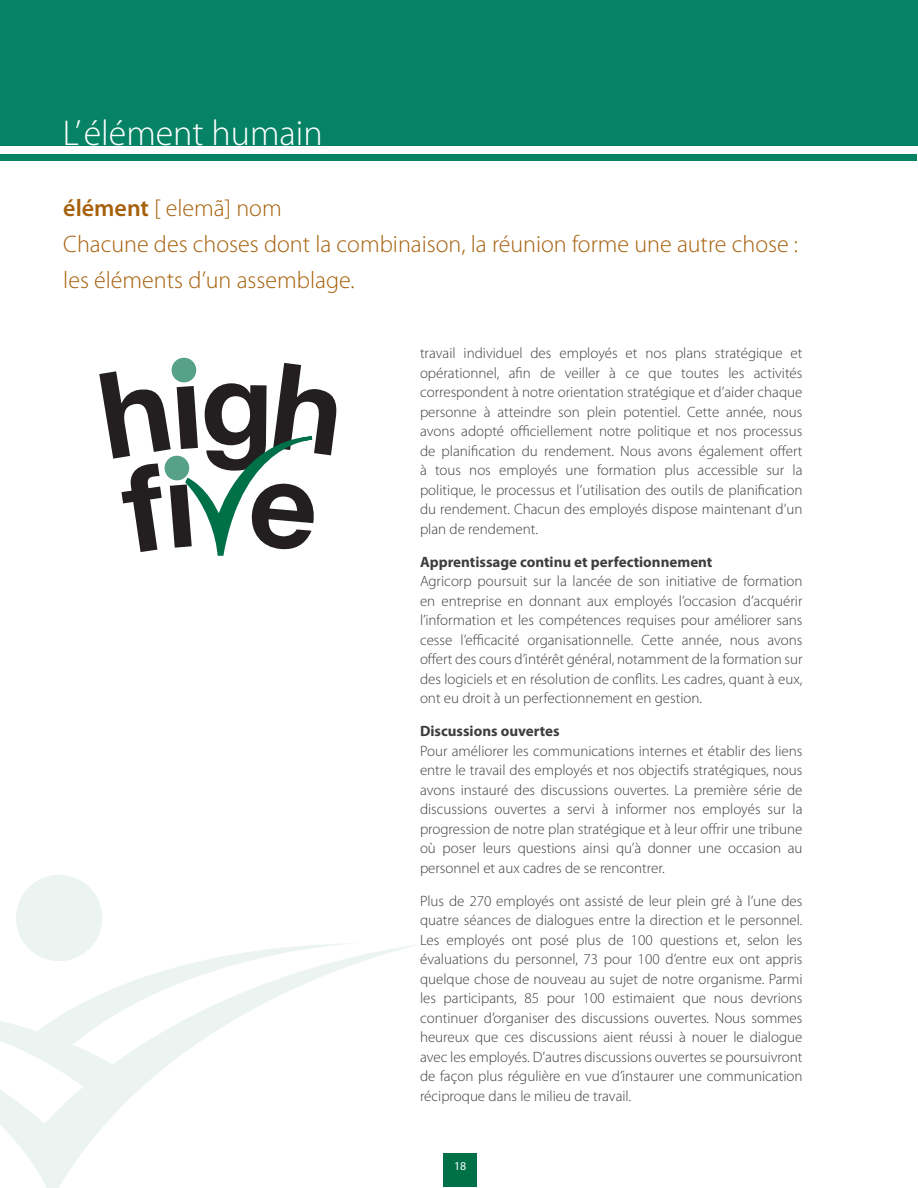
<style>
.page{position:relative;width:918px;height:1188px;background:#fff}
.page>*{position:absolute;margin:0;border:0;box-sizing:border-box;transform-origin:0 0}
.t1{font:300 36px "Myriad Pro";color:#fff}
.t2{font:300 24px/36px "Myriad Pro";color:#a6600b}
.body_copy{font:300 15px/19.5px "Myriad Pro";color:#3e3e3f;text-align:justify}
.t3{font:700 15px "Myriad Pro";color:#3e3e3f}
.t4{font:12px "Myriad Pro";color:#fff}
.s1{font-weight:600}
</style>
<div class="page">
<svg style="left:0;top:944px;width:419px;height:244px"></svg>
<svg style="left:0;top:875px;width:361px;height:228px"></svg>
<div style="left:0;top:0;width:918px;height:145px;background:#058364"></div>
<div style="left:1px;top:154px;width:916px;height:7px;background:#058364"></div>
<div style="left:443px;top:1154px;width:34px;height:33px;background:#007049"></div>
<div style="left:172px;top:358px;width:24px;height:24px;background:#58a189;border-radius:50%"></div>
<svg style="left:99px;top:362px;width:238px;height:194px"></svg>
<div style="left:165px;top:456px;width:24px;height:24px;background:#58a189;border-radius:50%"></div>
<p class="t1" style="left:63px;top:113px;width:261px">L’ élément humain</p>
<p class="t2" style="left:63px;top:191px;width:220px"><span class="s1">élément</span> [ elemã] nom</p>
<p class="t2" style="left:63px;top:227px;width:736px">Chacune des choses dont la combinaison, la réunion forme une autre chose : les éléments d’un assemblage.</p>
<p class="body_copy" style="left:420px;top:344px;width:384px">travail individuel des employés et nos plans stratégique et opérationnel, afin de veiller à ce que toutes les activités correspondent à notre orientation stratégique et d’aider chaque personne à atteindre son plein potentiel. Cette année, nous avons adopté officiellement notre politique et nos processus de planification du rendement. Nous avons également offert à tous nos employés une formation plus accessible sur la politique, le processus et l’utilisation des outils de planification du rendement. Chacun des employés dispose maintenant d’un plan de rendement.</p>
<p class="t3" style="left:420px;top:552px;width:294px">Apprentissage continu et perfectionnement</p>
<p class="body_copy" style="left:420px;top:572px;width:384px">Agricorp poursuit sur la lancée de son initiative de formation en entreprise en donnant aux employés l’occasion d’acquérir l’information et les compétences requises pour améliorer sans cesse l’efficacité organisationnelle. Cette année, nous avons offert des cours d’intérêt général, notamment de la formation sur des logiciels et en résolution de conflits. Les cadres, quant à eux, ont eu droit à un perfectionnement en gestion.</p>
<p class="t3" style="left:420px;top:721px;width:141px">Discussions ouvertes</p>
<p class="body_copy" style="left:420px;top:741px;width:384px">Pour améliorer les communications internes et établir des liens entre le travail des employés et nos objectifs stratégiques, nous avons instauré des discussions ouvertes. La première série de discussions ouvertes a servi à informer nos employés sur la progression de notre plan stratégique et à leur offrir une tribune où poser leurs questions ainsi qu’à donner une occasion au personnel et aux cadres de se rencontrer.</p>
<p class="body_copy" style="left:420px;top:891px;width:384px">Plus de 270 employés ont assisté de leur plein gré à l’une des quatre séances de dialogues entre la direction et le personnel.<br>Les employés ont posé plus de 100 questions et, selon les évaluations du personnel, 73 pour 100 d’entre eux ont appris quelque chose de nouveau au sujet de notre organisme. Parmi les participants, 85 pour 100 estimaient que nous devrions continuer d’organiser des discussions ouvertes. Nous sommes heureux que ces discussions aient réussi à nouer le dialogue avec les employés. D’autres discussions ouvertes se poursuivront de façon plus régulière en vue d’instaurer une communication réciproque dans le milieu de travail.</p>
<p class="t4" style="left:454px;top:1159px;width:14px">18</p>
</div>
